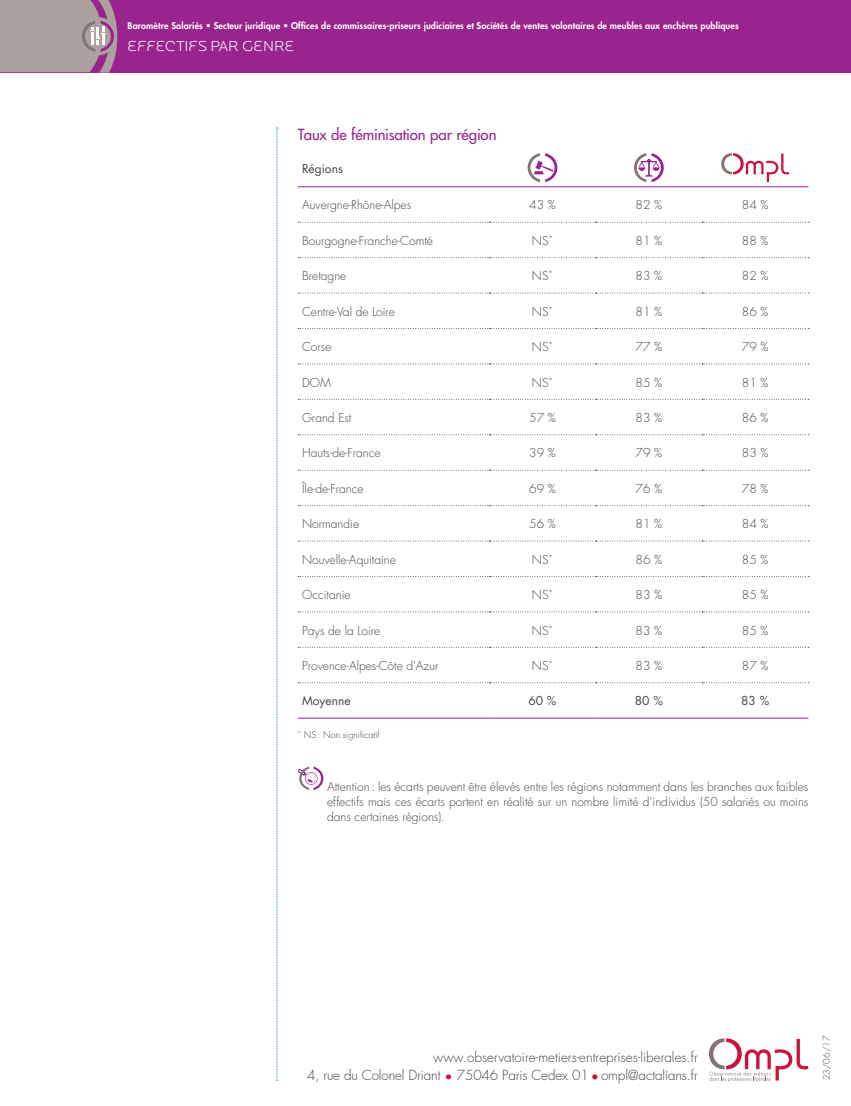
<style>
.page{position:relative;width:851px;height:1106px;background:#fff}
.page>*{position:absolute;margin:0;border:0;box-sizing:border-box;transform-origin:0 0}
.t1{font:500 15px "Futura Std";letter-spacing:-.01em;color:#99248e}
.t2{font:300 15px "Locator Display";color:#fff}
.t3{font:300 13.5px/18px "Futura Std";letter-spacing:-.01em;color:#4c4344;text-align:right}
.t4{font:300 12px/15px "Futura Std";color:#4c4344;text-align:justify}
.t5{font:12px "Futura Std";color:#4c4344}
.t6{font:800 9px "Futura Std";letter-spacing:.01em;color:#fff}
.t7{font:300 9px "Futura Std";color:#4c4344}
.s1{color:#cd123d}
</style>
<div class="page">
<div style="left:0;top:0;width:850px;height:72px;background:#99248e"></div>
<svg style="left:276px;top:128px;width:2px;height:952px;background:#c4dced"></svg>
<svg style="left:0;top:0;width:117px;height:73px;background:#ab989d"></svg>
<svg style="left:709px;top:1038px;width:99px;height:43px"></svg>
<svg style="left:298px;top:187px;width:510px;height:460px"></svg>
<svg style="left:298px;top:222px;width:510px;height:1px"></svg>
<svg style="left:298px;top:363px;width:510px;height:1px"></svg>
<svg style="left:298px;top:399px;width:510px;height:1px"></svg>
<svg style="left:298px;top:434px;width:510px;height:1px"></svg>
<svg style="left:298px;top:470px;width:510px;height:1px"></svg>
<svg style="left:298px;top:505px;width:510px;height:1px"></svg>
<svg style="left:298px;top:540px;width:510px;height:1px"></svg>
<svg style="left:298px;top:576px;width:510px;height:1px"></svg>
<svg style="left:298px;top:611px;width:510px;height:1px"></svg>
<svg style="left:298px;top:647px;width:510px;height:1px"></svg>
<svg style="left:298px;top:682px;width:510px;height:1px"></svg>
<hr style="left:298px;top:186px;width:191px;height:1px;background:#99248e">
<hr style="left:489px;top:186px;width:106px;height:1px;background:#99248e">
<hr style="left:595px;top:186px;width:107px;height:1px;background:#99248e">
<hr style="left:702px;top:186px;width:106px;height:1px;background:#99248e">
<svg style="left:298px;top:257px;width:510px;height:1px"></svg>
<svg style="left:298px;top:293px;width:510px;height:1px"></svg>
<svg style="left:298px;top:328px;width:510px;height:1px"></svg>
<hr style="left:298px;top:718px;width:191px;height:1px;background:#99248e">
<hr style="left:489px;top:718px;width:106px;height:1px;background:#99248e">
<hr style="left:595px;top:718px;width:107px;height:1px;background:#99248e">
<hr style="left:702px;top:718px;width:106px;height:1px;background:#99248e">
<svg style="left:527px;top:153px;width:30px;height:29px"></svg>
<svg style="left:634px;top:153px;width:29px;height:29px"></svg>
<svg style="left:721px;top:153px;width:68px;height:29px"></svg>
<svg style="left:298px;top:766px;width:25px;height:24px"></svg>
<p class="t6" style="left:128px;top:20px;width:612px">Baromètre Salariés • Secteur juridique • Offices de commissaires-priseurs judiciaires et Sociétés de ventes volontaires de meubles aux enchères publiques</p>
<p class="t2" style="left:128px;top:37px;width:168px">EFFECTIFS PAR GENRE</p>
<p class="t1" style="left:298px;top:125px;width:200px">Taux de féminisation par région</p>
<p class="t5" style="left:302px;top:160px;width:42px">Régions</p>
<p class="t4" style="left:302px;top:198px;width:111px">Auvergne-Rhône-Alpes</p>
<p class="t4" style="left:529px;top:198px;width:28px">43 %</p>
<p class="t4" style="left:635px;top:198px;width:28px">82 %</p>
<p class="t4" style="left:741px;top:198px;width:28px">84 %</p>
<p class="t4" style="left:302px;top:233px;width:132px">Bourgogne-Franche-Comté</p>
<p class="t4" style="left:532px;top:233px;width:23px">NS<sup>*</sup></p>
<p class="t4" style="left:635px;top:233px;width:28px">81 %</p>
<p class="t4" style="left:741px;top:233px;width:28px">88 %</p>
<p class="t4" style="left:302px;top:269px;width:46px">Bretagne</p>
<p class="t4" style="left:532px;top:269px;width:23px">NS<sup>*</sup></p>
<p class="t4" style="left:635px;top:269px;width:28px">83 %</p>
<p class="t4" style="left:741px;top:269px;width:28px">82 %</p>
<p class="t4" style="left:302px;top:304px;width:94px">Centre-Val de Loire</p>
<p class="t4" style="left:532px;top:304px;width:23px">NS<sup>*</sup></p>
<p class="t4" style="left:635px;top:304px;width:28px">81 %</p>
<p class="t4" style="left:741px;top:304px;width:28px">86 %</p>
<p class="t4" style="left:302px;top:339px;width:31px">Corse</p>
<p class="t4" style="left:532px;top:339px;width:23px">NS<sup>*</sup></p>
<p class="t4" style="left:635px;top:339px;width:28px">77 %</p>
<p class="t4" style="left:741px;top:339px;width:28px">79 %</p>
<p class="t4" style="left:302px;top:375px;width:30px">DOM</p>
<p class="t4" style="left:532px;top:375px;width:23px">NS<sup>*</sup></p>
<p class="t4" style="left:635px;top:375px;width:28px">85 %</p>
<p class="t4" style="left:741px;top:375px;width:28px">81 %</p>
<p class="t4" style="left:302px;top:410px;width:51px">Grand Est</p>
<p class="t4" style="left:529px;top:410px;width:28px">57 %</p>
<p class="t4" style="left:635px;top:410px;width:28px">83 %</p>
<p class="t4" style="left:741px;top:410px;width:28px">86 %</p>
<p class="t4" style="left:302px;top:446px;width:80px">Hauts-de-France</p>
<p class="t4" style="left:529px;top:446px;width:28px">39 %</p>
<p class="t4" style="left:635px;top:446px;width:28px">79 %</p>
<p class="t4" style="left:741px;top:446px;width:28px">83 %</p>
<p class="t4" style="left:302px;top:481px;width:63px">Île-de-France</p>
<p class="t4" style="left:529px;top:481px;width:28px">69 %</p>
<p class="t4" style="left:635px;top:481px;width:28px">76 %</p>
<p class="t4" style="left:741px;top:481px;width:28px">78 %</p>
<p class="t4" style="left:302px;top:517px;width:59px">Normandie</p>
<p class="t4" style="left:529px;top:517px;width:28px">56 %</p>
<p class="t4" style="left:635px;top:517px;width:28px">81 %</p>
<p class="t4" style="left:741px;top:517px;width:28px">84 %</p>
<p class="t4" style="left:302px;top:552px;width:95px">Nouvelle-Aquitaine</p>
<p class="t4" style="left:532px;top:552px;width:23px">NS<sup>*</sup></p>
<p class="t4" style="left:635px;top:552px;width:28px">86 %</p>
<p class="t4" style="left:741px;top:552px;width:28px">85 %</p>
<p class="t4" style="left:302px;top:587px;width:50px">Occitanie</p>
<p class="t4" style="left:532px;top:587px;width:23px">NS<sup>*</sup></p>
<p class="t4" style="left:635px;top:587px;width:28px">83 %</p>
<p class="t4" style="left:741px;top:587px;width:28px">85 %</p>
<p class="t4" style="left:302px;top:623px;width:80px">Pays de la Loire</p>
<p class="t4" style="left:532px;top:623px;width:23px">NS<sup>*</sup></p>
<p class="t4" style="left:635px;top:623px;width:28px">83 %</p>
<p class="t4" style="left:741px;top:623px;width:28px">85 %</p>
<p class="t4" style="left:302px;top:658px;width:138px">Provence-Alpes-Côte d'Azur</p>
<p class="t4" style="left:532px;top:658px;width:23px">NS<sup>*</sup></p>
<p class="t4" style="left:635px;top:658px;width:28px">83 %</p>
<p class="t4" style="left:741px;top:658px;width:28px">87 %</p>
<p class="t5" style="left:302px;top:693px;width:50px">Moyenne</p>
<p class="t5" style="left:528px;top:693px;width:30px">60 %</p>
<p class="t5" style="left:634px;top:693px;width:30px">80 %</p>
<p class="t5" style="left:741px;top:693px;width:30px">83 %</p>
<p class="t7" style="left:298px;top:729px;width:83px"><sup>*</sup> NS: Non significatif</p>
<p class="t4" style="left:327px;top:779px;width:483px">Attention : les écarts peuvent être élevés entre les régions notamment dans les branches aux faibles effectifs mais ces écarts portent en réalité sur un nombre limité d’individus (50 salariés ou moins dans certaines régions).</p>
<p class="t3" style="left:307px;top:1048px;width:392px">www.observatoire-metiers-entreprises-liberales.fr<br>4, rue du Colonel Driant <span class="s1">•</span> 75046 Paris Cedex 01 <span class="s1">•</span> ompl@actalians.fr</p>
<p class="t7" style="left:820px;top:1080px;width:46px;rotate:-90deg">23/06/17</p>
</div>
